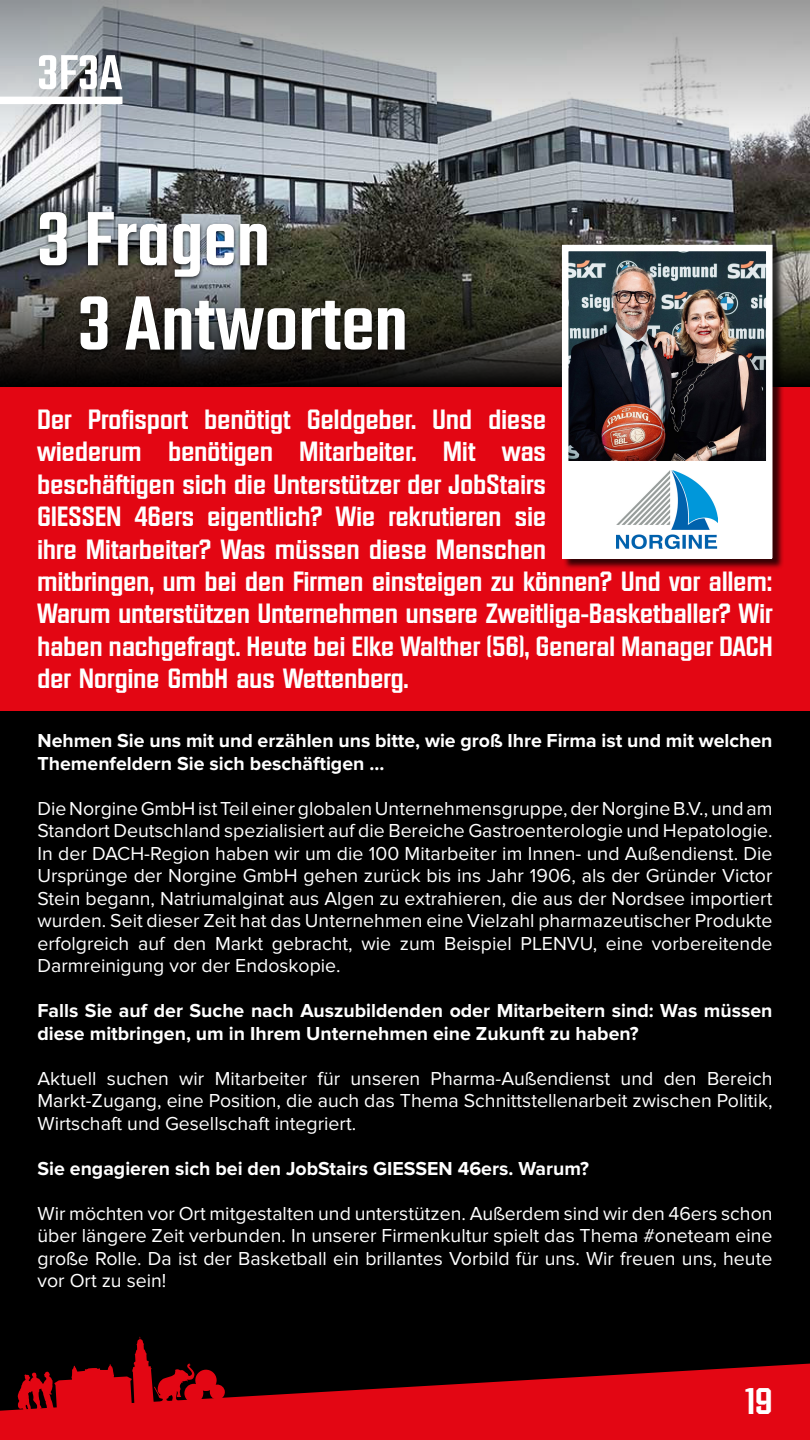
<style>
.page{position:relative;width:810px;height:1440px;background:#fff}
.page>*{position:absolute;margin:0;border:0;box-sizing:border-box;transform-origin:0 0}
.t1{font:500 84.3px/84.3px "Teko";color:#fff}
.t2{font:500 54px "Teko";color:#fff}
.t3{font:700 36px "Diamante Serial";color:#fff}
.t4{font:700 27px/32.4px "Diamante Serial";letter-spacing:.01em;color:#fff}
.t5{font:19.5px/22.5px "Proxima Nova";color:#fff;text-align:justify}
.t6{font:700 19.5px/22.5px "Proxima Nova";color:#fff}
</style>
<div class="page">
<div style="left:0;top:27px;width:810px;height:1413px;background:#000"></div>
<div style="left:0;top:387px;width:810px;height:323px;background:#e30613"></div>
<img style="left:0;top:151px;width:810px;height:233px">
<svg style="left:0;top:1364px;width:810px;height:76px;fill:#e30613"></svg>
<svg style="left:18px;top:1336px;width:208px;height:80px"></svg>
<svg style="left:0;top:0;width:810px;height:151px;background:#a2a6aa"></svg>
<div style="left:0;top:97px;width:122px;height:7px;background:#fff"></div>
<div style="left:563px;top:246px;width:221px;height:324px;background:#000;opacity:.75"></div>
<img style="left:569px;top:252px;width:196px;height:209px">
<div style="left:562px;top:245px;width:210px;height:313px;border:6px solid #fff"></div>
<div style="left:36px;top:210px;width:373px;height:145px;background:#000;opacity:.75"></div>
<div style="left:562px;top:461px;width:210px;height:97px;background:#fff"></div>
<img style="left:617px;top:471px;width:100px;height:78px">
<h2 class="t2" style="left:38px;top:41px;width:86px">3F3A</h2>
<h1 class="t1" style="left:78px;top:203px;width:331px;text-indent:-41px">3 Fragen<br>3 Antworten</h1>
<p class="t4" style="left:38px;top:403px;width:737px">Der Profisport benötigt Geldgeber. Und diese<br>wiederum benötigen Mitarbeiter. Mit was<br>beschäftigen sich die Unterstützer der JobStairs<br>GIESSEN 46ers eigentlich? Wie rekrutieren sie<br>ihre Mitarbeiter? Was müssen diese Menschen<br>mitbringen, um bei den Firmen einsteigen zu können? Und vor allem:<br>Warum unterstützen Unternehmen unsere Zweitliga-Basketballer? Wir haben nachgefragt. Heute bei Elke Walther (56), General Manager DACH der Norgine GmbH aus Wettenberg.</p>
<p class="t6" style="left:38px;top:730px;width:737px">Nehmen Sie uns mit und erzählen uns bitte, wie groß Ihre Firma ist und mit welchen<br>Themenfeldern Sie sich beschäftigen ...</p>
<p class="t5" style="left:38px;top:797px;width:737px">Die Norgine GmbH ist Teil einer globalen Unternehmensgruppe, der Norgine B.V., und am Standort Deutschland spezialisiert auf die Bereiche Gastroenterologie und Hepatologie.<br>In der DACH-Region haben wir um die 100 Mitarbeiter im Innen- und Außendienst. Die Ursprünge der Norgine GmbH gehen zurück bis ins Jahr 1906, als der Gründer Victor Stein begann, Natriumalginat aus Algen zu extrahieren, die aus der Nordsee importiert wurden. Seit dieser Zeit hat das Unternehmen eine Vielzahl pharmazeutischer Produkte erfolgreich auf den Markt gebracht, wie zum Beispiel PLENVU, eine vorbereitende Darmreinigung vor der Endoskopie.</p>
<p class="t6" style="left:38px;top:1000px;width:737px">Falls Sie auf der Suche nach Auszubildenden oder Mitarbeitern sind: Was müssen diese mitbringen, um in Ihrem Unternehmen eine Zukunft zu haben?</p>
<p class="t5" style="left:38px;top:1067px;width:737px">Aktuell suchen wir Mitarbeiter für unseren Pharma-Außendienst und den Bereich Markt-Zugang, eine Position, die auch das Thema Schnittstellenarbeit zwischen Politik, Wirtschaft und Gesellschaft integriert.</p>
<p class="t6" style="left:38px;top:1157px;width:553px">Sie engagieren sich bei den JobStairs GIESSEN 46ers. Warum?</p>
<p class="t5" style="left:38px;top:1202px;width:737px">Wir möchten vor Ort mitgestalten und unterstützen. Außerdem sind wir den 46ers schon über längere Zeit verbunden. In unserer Firmenkultur spielt das Thema #oneteam eine große Rolle. Da ist der Basketball ein brillantes Vorbild für uns. Wir freuen uns, heute vor Ort zu sein!</p>
<h3 class="t3" style="left:742px;top:1380px;width:32px">19</h3>
</div>
